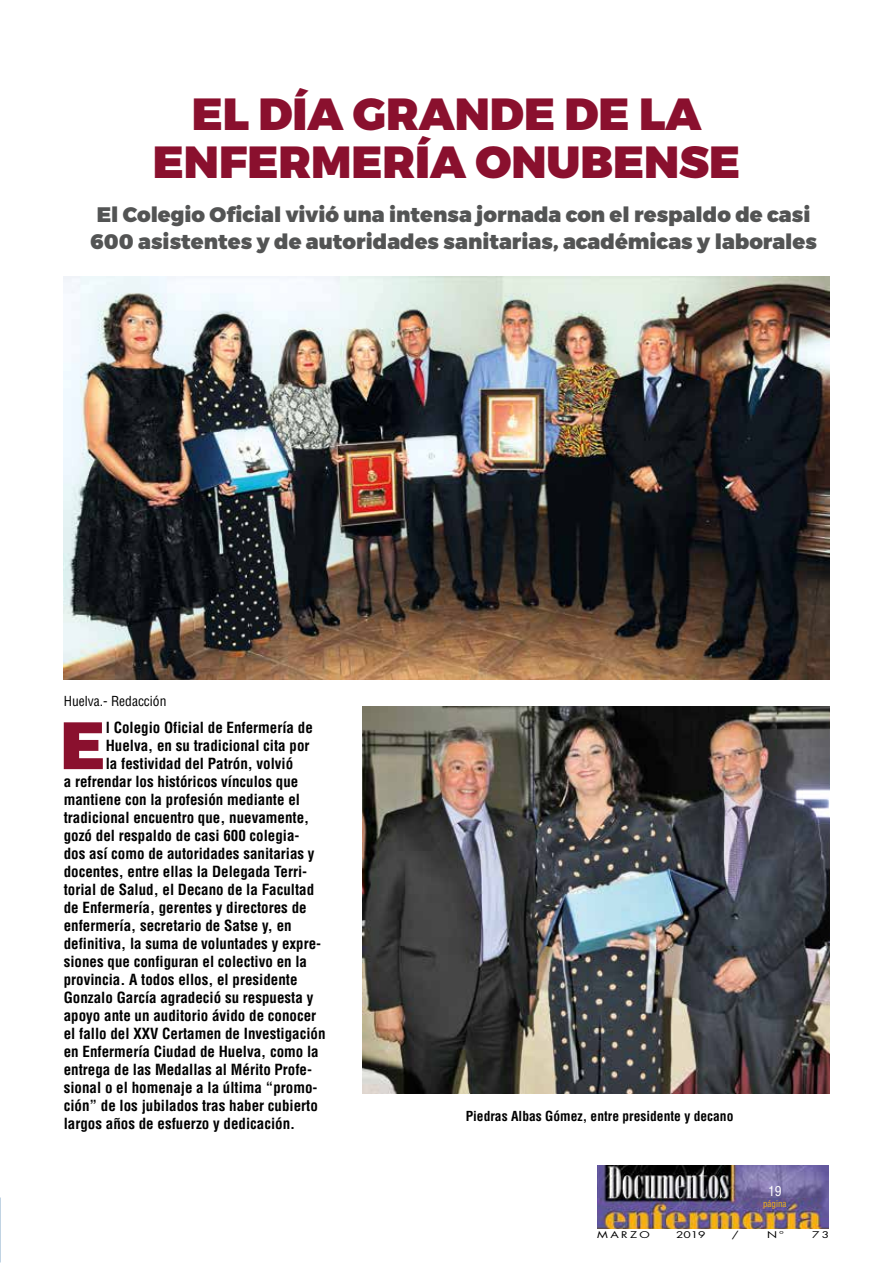
<style>
.page{position:relative;width:893px;height:1263px;background:#fff}
.page>*{position:absolute;margin:0;border:0;box-sizing:border-box;transform-origin:0 0}
.t1{font:900 64.95px "Helvetica LT Std";color:#8a102e}
.t2{font:900 45px/48px "Montserrat";color:#8a102e;text-align:center}
.t3{font:900 21px/27px "Montserrat";color:#535454;text-align:center}
.t4{font:700 condensed 15px "Helvetica LT Std";color:#000}
.t5{font:700 condensed 13.5px "Helvetica LT Std";color:#000}
.t6{font:condensed 13.5px "Helvetica LT Std";color:#000}
.t7{font:condensed 13.5px "Helvetica LT Std";color:#fff}
.t8{font:9px "Futura Std";letter-spacing:.2em;color:#000;scale:1.33 1}
.t9{font:condensed 9px "Helvetica LT Std";color:#f6b111}
</style>
<div class="page">
<img style="left:597px;top:1165px;width:231px;height:64px">
<img style="left:64px;top:277px;width:765px;height:402px">
<img style="left:363px;top:706px;width:466px;height:387px">
<h2 class="t2" style="left:153px;top:91px;width:589px">EL DÍA GRANDE DE LA<br>ENFERMERÍA ONUBENSE</h2>
<h3 class="t3" style="left:90px;top:202px;width:728px">El Colegio Oficial vivió una intensa jornada con el respaldo de casi<br>600 asistentes y de autoridades sanitarias, académicas y laborales</h3>
<p class="t6" style="left:64px;top:693px;width:104px">Huelva.- Redacción</p>
<h1 class="t1" style="left:59px;top:703px;width:48px">E</h1>
<p class="t4" style="left:106px;top:718px;width:209px">l Colegio Oficial de Enfermería de</p>
<p class="t4" style="left:106px;top:736px;width:205px">Huelva, en su tradicional cita por</p>
<p class="t4" style="left:106px;top:754px;width:189px">la festividad del Patrón, volvió</p>
<p class="t4" style="left:64px;top:772px;width:236px">a refrendar los históricos vínculos que</p>
<p class="t4" style="left:64px;top:790px;width:238px">mantiene con la profesión mediante el</p>
<p class="t4" style="left:64px;top:808px;width:247px">tradicional encuentro que, nuevamente,</p>
<p class="t4" style="left:64px;top:826px;width:237px">gozó del respaldo de casi 600 colegia-</p>
<p class="t4" style="left:64px;top:844px;width:252px">dos así como de autoridades sanitarias y</p>
<p class="t4" style="left:64px;top:862px;width:245px">docentes, entre ellas la Delegada Terri-</p>
<p class="t4" style="left:64px;top:880px;width:252px">torial de Salud, el Decano de la Facultad</p>
<p class="t4" style="left:64px;top:898px;width:244px">de Enfermería, gerentes y directores de</p>
<p class="t4" style="left:64px;top:916px;width:229px">enfermería, secretario de Satse y, en</p>
<p class="t4" style="left:64px;top:934px;width:259px">definitiva, la suma de voluntades y expre-</p>
<p class="t4" style="left:64px;top:952px;width:245px">siones que configuran el colectivo en la</p>
<p class="t4" style="left:64px;top:970px;width:235px">provincia. A todos ellos, el presidente</p>
<p class="t4" style="left:64px;top:988px;width:251px">Gonzalo García agradeció su respuesta y</p>
<p class="t4" style="left:64px;top:1006px;width:254px">apoyo ante un auditorio ávido de conocer</p>
<p class="t4" style="left:64px;top:1024px;width:263px">el fallo del XXV Certamen de Investigación</p>
<p class="t4" style="left:64px;top:1042px;width:256px">en Enfermería Ciudad de Huelva, como la</p>
<p class="t4" style="left:64px;top:1060px;width:250px">entrega de las Medallas al Mérito Profe-</p>
<p class="t4" style="left:64px;top:1078px;width:255px">sional o el homenaje a la última “promo-</p>
<p class="t4" style="left:64px;top:1096px;width:256px">ción” de los jubilados tras haber cubierto</p>
<p class="t4" style="left:64px;top:1114px;width:233px">largos años de esfuerzo y dedicación.</p>
<p class="t5" style="left:466px;top:1107px;width:269px">Piedras Albas Gómez, entre presidente y decano</p>
<p class="t7" style="left:768px;top:1183px;width:15px">19</p>
<p class="t9" style="left:763px;top:1198px;width:25px">página</p>
<p class="t8" style="left:597px;top:1229px;width:41px">MARZO</p>
<p class="t8" style="left:676px;top:1229px;width:24px">2019</p>
<p class="t8" style="left:732px;top:1229px;width:7px">/</p>
<p class="t8" style="left:767px;top:1229px;width:14px">Nº</p>
<p class="t8" style="left:812px;top:1229px;width:14px">73</p>
</div>
